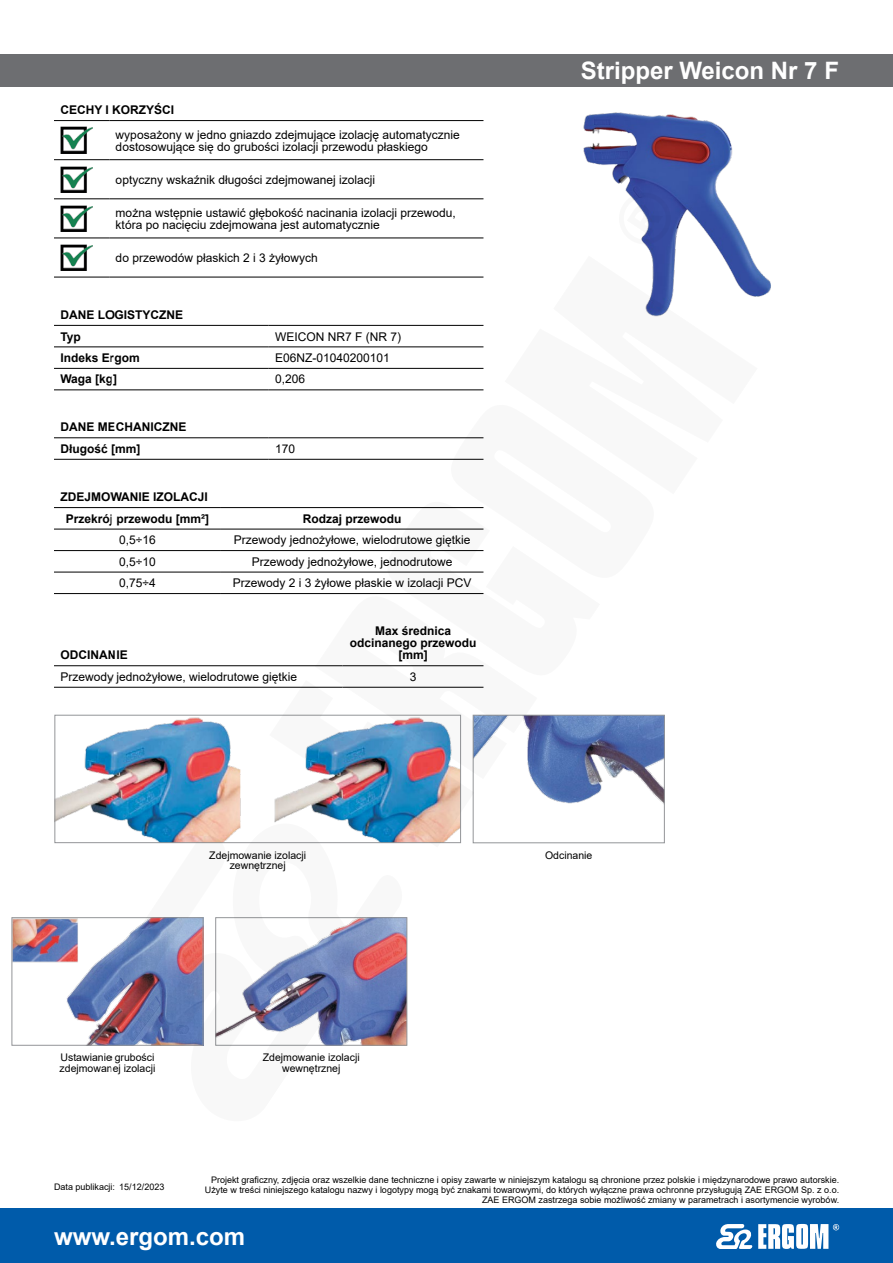
<style>
.page{position:relative;width:893px;height:1263px;background:#fff}
.page>*{position:absolute;margin:0;border:0;box-sizing:border-box;transform-origin:0 0}
.produkt-nazwa{font:700 24px "Arial";color:#fff}
.opis-body{font:12px/12px "Arial";color:#000}
.opis-body-srodek{font:12px "Arial";color:#000}
.opis-body-bold{font:700 12px "Arial";color:#000}
.opis-body-srodek-bol{font:700 12px/12px "Arial";color:#000;text-align:center}
.opis-poradnik{font:10.5px/10.5px "Arial";color:#000;text-align:center}
.t1{font:9px/9.8px "Arial";color:#000;text-align:right}
</style>
<div class="page">
<div style="left:0;top:1209px;width:893px;height:54px;background:#005baa"></div>
<svg style="left:716px;top:1224px;width:123px;height:25px"></svg>
<div style="left:0;top:54px;width:893px;height:32px;background:#6d6e71"></div>
<img style="left:583px;top:112px;width:188px;height:185px">
<hr style="left:54px;top:120px;width:55px;height:1px;background:#000">
<hr style="left:109px;top:120px;width:374px;height:1px;background:#000">
<hr style="left:54px;top:159px;width:55px;height:1px;background:#000">
<hr style="left:109px;top:159px;width:374px;height:1px;background:#000">
<hr style="left:54px;top:199px;width:55px;height:1px;background:#000">
<hr style="left:109px;top:199px;width:374px;height:1px;background:#000">
<hr style="left:54px;top:238px;width:55px;height:1px;background:#000">
<hr style="left:109px;top:238px;width:374px;height:1px;background:#000">
<hr style="left:54px;top:277px;width:55px;height:1px;background:#000">
<hr style="left:109px;top:277px;width:374px;height:1px;background:#000">
<img style="left:60px;top:127px;width:33px;height:26px">
<img style="left:60px;top:166px;width:33px;height:26px">
<img style="left:60px;top:205px;width:33px;height:27px">
<img style="left:60px;top:244px;width:33px;height:27px">
<hr style="left:54px;top:325px;width:215px;height:1px;background:#000">
<hr style="left:269px;top:325px;width:214px;height:1px;background:#000">
<hr style="left:54px;top:347px;width:215px;height:1px;background:#000">
<hr style="left:269px;top:347px;width:214px;height:1px;background:#000">
<hr style="left:54px;top:368px;width:215px;height:1px;background:#000">
<hr style="left:269px;top:368px;width:214px;height:1px;background:#000">
<hr style="left:54px;top:390px;width:215px;height:1px;background:#000">
<hr style="left:269px;top:390px;width:214px;height:1px;background:#000">
<hr style="left:54px;top:437px;width:215px;height:1px;background:#000">
<hr style="left:54px;top:459px;width:215px;height:1px;background:#000">
<hr style="left:54px;top:665px;width:289px;height:1px;background:#000">
<hr style="left:54px;top:687px;width:289px;height:1px;background:#000">
<hr style="left:54px;top:507px;width:167px;height:1px;background:#000">
<hr style="left:221px;top:507px;width:262px;height:1px;background:#000">
<hr style="left:54px;top:529px;width:167px;height:1px;background:#000">
<hr style="left:221px;top:529px;width:262px;height:1px;background:#000">
<hr style="left:54px;top:550px;width:167px;height:1px;background:#000">
<hr style="left:221px;top:550px;width:262px;height:1px;background:#000">
<hr style="left:54px;top:572px;width:167px;height:1px;background:#000">
<hr style="left:221px;top:572px;width:262px;height:1px;background:#000">
<hr style="left:54px;top:593px;width:167px;height:1px;background:#000">
<hr style="left:221px;top:593px;width:262px;height:1px;background:#000">
<img style="left:56px;top:717px;width:185px;height:105px">
<img style="left:656px;top:717px;width:7px;height:86px">
<img style="left:13px;top:919px;width:98px;height:125px">
<div style="left:11px;top:917px;width:193px;height:129px;border:1px solid #939598"></div>
<svg style="left:583px;top:255px;width:175px;height:62px"></svg>
<svg style="left:269px;top:437px;width:387px;height:407px"></svg>
<img style="left:111px;top:816px;width:299px;height:230px">
<p class="opis-body-bold" style="left:60px;top:102px;width:115px">CECHY I KORZYŚCI</p>
<p class="opis-body" style="left:116px;top:128px;width:346px">wyposażony w jedno gniazdo zdejmujące izolację automatycznie dostosowujące się do grubości izolacji przewodu płaskiego</p>
<p class="opis-body" style="left:116px;top:173px;width:261px">optyczny wskaźnik długości zdejmowanej izolacji</p>
<p class="opis-body" style="left:116px;top:206px;width:342px">można wstępnie ustawić głębokość nacinania izolacji przewodu, która po nacięciu zdejmowana jest automatycznie</p>
<p class="opis-body" style="left:116px;top:252px;width:204px">do przewodów płaskich 2 i 3 żyłowych</p>
<p class="opis-body-bold" style="left:60px;top:306px;width:124px">DANE LOGISTYCZNE</p>
<p class="opis-body-bold" style="left:60px;top:328px;width:22px">Typ</p>
<p class="opis-body" style="left:275px;top:330px;width:128px">WEICON NR7 F (NR 7)</p>
<p class="opis-body-bold" style="left:60px;top:349px;width:81px">Indeks Ergom</p>
<p class="opis-body" style="left:275px;top:352px;width:116px">E06NZ-01040200101</p>
<p class="opis-body-bold" style="left:60px;top:371px;width:58px">Waga [kg]</p>
<p class="opis-body" style="left:275px;top:373px;width:32px">0,206</p>
<p class="opis-body-bold" style="left:60px;top:419px;width:127px">DANE MECHANICZNE</p>
<p class="opis-body-bold" style="left:60px;top:440px;width:82px">Długość [mm]</p>
<p class="opis-body" style="left:275px;top:443px;width:22px">170</p>
<p class="opis-body-bold" style="left:60px;top:488px;width:149px">ZDEJMOWANIE IZOLACJI</p>
<p class="opis-body-srodek-bol" style="left:66px;top:513px;width:145px">Przekrój przewodu [mm²]</p>
<p class="opis-body-srodek-bol" style="left:303px;top:513px;width:100px">Rodzaj przewodu</p>
<p class="opis-body-srodek" style="left:119px;top:532px;width:38px">0,5÷16</p>
<p class="opis-body-srodek" style="left:234px;top:532px;width:238px">Przewody jednożyłowe, wielodrutowe giętkie</p>
<p class="opis-body-srodek" style="left:119px;top:553px;width:38px">0,5÷10</p>
<p class="opis-body-srodek" style="left:252px;top:553px;width:202px">Przewody jednożyłowe, jednodrutowe</p>
<p class="opis-body-srodek" style="left:119px;top:575px;width:38px">0,75÷4</p>
<p class="opis-body-srodek" style="left:233px;top:575px;width:240px">Przewody 2 i 3 żyłowe płaskie w izolacji PCV</p>
<p class="opis-body-bold" style="left:60px;top:647px;width:69px">ODCINANIE</p>
<p class="opis-body-srodek-bol" style="left:350px;top:625px;width:128px">Max średnica odcinanego przewodu [mm]</p>
<p class="opis-body" style="left:60px;top:670px;width:238px">Przewody jednożyłowe, wielodrutowe giętkie</p>
<p class="opis-body-srodek" style="left:410px;top:668px;width:8px">3</p>
<p class="produkt-nazwa" style="left:581px;top:54px;width:260px">Stripper Weicon Nr 7 F</p>
<p class="opis-poradnik" style="left:209px;top:849px;width:98px">Zdejmowanie izolacji zewnętrznej</p>
<p class="opis-poradnik" style="left:545px;top:850px;width:49px">Odcinanie</p>
<p class="opis-poradnik" style="left:60px;top:1052px;width:97px;text-align:left">Ustawianie grubości zdejmowanej izolacji</p>
<p class="opis-poradnik" style="left:263px;top:1052px;width:98px">Zdejmowanie izolacji wewnętrznej</p>
<p class="t1" style="left:54px;top:1182px;width:112px">Data publikacji: 15/12/2023</p>
<p class="t1" style="left:205px;top:1175px;width:636px">Projekt graficzny, zdjęcia oraz wszelkie dane techniczne i opisy zawarte w niniejszym katalogu są chronione przez polskie i międzynarodowe prawo autorskie.<br>Użyte w treści niniejszego katalogu nazwy i logotypy mogą być znakami towarowymi, do których wyłączne prawa ochronne przysługują ZAE ERGOM Sp. z o.o.<br>ZAE ERGOM zastrzega sobie możliwość zmiany w parametrach i asortymencie wyrobów.</p>
<h1 class="produkt-nazwa" style="left:54px;top:1219px;width:193px">www.ergom.com</h1>
</div>
